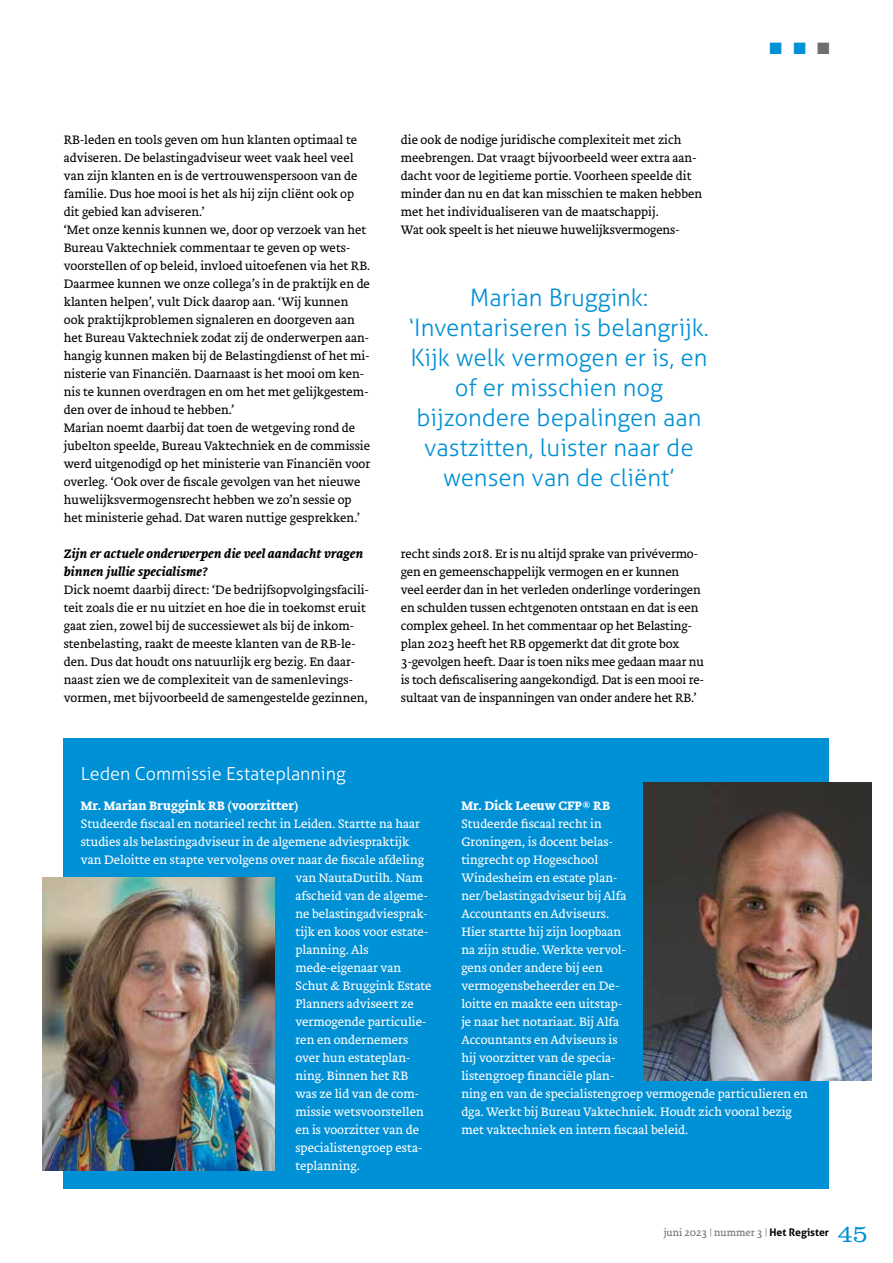
<style>
.page{position:relative;width:893px;height:1263px;background:#fff}
.page>*{position:absolute;margin:0;border:0;box-sizing:border-box;transform-origin:0 0}
.t1{font:300 24.75px "Clarendon LT Std";color:#0090d6}
.t2{font:300 24px/30px "Aller";color:#0090d6;text-align:center}
.t3{font:300 18px "Aller";color:#fff}
.t4{font:16.5px "Zapf Dingbats";color:#0090d6}
.t5{font:300 12.75px/18px "Brioni Text Std";color:#000}
.t6{font:300 12.75px/18px "Brioni Text Std";color:#fff}
.t7{font:italic 700 12.75px/18px "Brioni Text Std";color:#000}
.t8{font:700 12.75px "Brioni Text Std";color:#fff}
.t9{font:300 10.5px "Brioni Text Std";color:#6e6e6e}
.s1{color:#6e6e6e}
.s2{font-family:"Aller";font-weight:700;color:#000}
</style>
<div class="page">
<div style="left:64px;top:738px;width:765px;height:450px;background:#0090d6"></div>
<img style="left:43px;top:877px;width:231px;height:293px">
<img style="left:644px;top:782px;width:228px;height:298px">
<p class="t5" style="left:64px;top:131px;width:308px">RB-leden en tools geven om hun klanten optimaal te adviseren. De belastingadviseur weet vaak heel veel van zijn klanten en is de vertrouwenspersoon van de familie. Dus hoe mooi is het als hij zijn cliënt ook op dit gebied kan adviseren.’<br>‘Met onze kennis kunnen we, door op verzoek van het Bureau Vaktechniek commentaar te geven op wets&shy;voorstellen of op beleid, invloed uitoefenen via het RB.<br>Daarmee kunnen we onze collega’s in de praktijk en de klanten helpen’, vult Dick daarop aan. ‘Wij kunnen ook praktijkproblemen signaleren en doorgeven aan het Bureau Vaktechniek zodat zij de onderwerpen aan&shy;hangig kunnen maken bij de Belastingdienst of het mi&shy;nisterie van Financiën. Daarnaast is het mooi om ken&shy;nis te kunnen overdragen en om het met gelijkgestem&shy;den over de inhoud te hebben.’<br>Marian noemt daarbij dat toen de wetgeving rond de jubelton speelde, Bureau Vaktechniek en de commissie werd uitgenodigd op het ministerie van Financiën voor overleg. ‘Ook over de fiscale gevolgen van het nieuwe huwelijksvermogensrecht hebben we zo’n sessie op het ministerie gehad. Dat waren nuttige gesprekken.’</p>
<p class="t7" style="left:64px;top:545px;width:301px">Zijn er actuele onderwerpen die veel aandacht vragen binnen jullie specialisme?</p>
<p class="t5" style="left:64px;top:581px;width:307px">Dick noemt daarbij direct: ‘De bedrijfsopvolgingsfacili&shy;teit zoals die er nu uitziet en hoe die in toekomst eruit gaat zien, zowel bij de successiewet als bij de inkom&shy;stenbelasting, raakt de meeste klanten van de RB-le&shy;den. Dus dat houdt ons natuurlijk erg bezig. En daar&shy;naast zien we de complexiteit van de samenlevings&shy;vormen, met bijvoorbeeld de samengestelde gezinnen,</p>
<p class="t5" style="left:401px;top:131px;width:303px">die ook de nodige juridische complexiteit met zich meebrengen. Dat vraagt bijvoorbeeld weer extra aan&shy;dacht voor de legitieme portie. Voorheen speelde dit minder dan nu en dat kan misschien te maken hebben met het individualiseren van de maatschappij.<br>Wat ook speelt is het nieuwe huwelijksvermogens-</p>
<h2 class="t2" style="left:409px;top:282px;width:301px">Marian Bruggink: ‘Inventariseren is belangrijk.<br>Kijk welk vermogen er is, en of er misschien nog bijzondere bepalingen aan vastzitten, luister naar de wensen van de cliënt’</h2>
<p class="t5" style="left:401px;top:545px;width:305px">recht sinds 2018. Er is nu altijd sprake van privévermo&shy;gen en gemeenschappelijk vermogen en er kunnen veel eerder dan in het verleden onderlinge vorderingen en schulden tussen echtgenoten ontstaan en dat is een complex geheel. In het commentaar op het Belasting&shy;plan 2023 heeft het RB opgemerkt dat dit grote box 3-gevolgen heeft. Daar is toen niks mee gedaan maar nu is toch defiscalisering aangekondigd. Dat is een mooi re&shy;sultaat van de inspanningen van onder andere het RB.’</p>
<p class="t4" style="left:770px;top:40px;width:62px">■■<span class="s1">■</span></p>
<h3 class="t3" style="left:81px;top:763px;width:266px">Leden Commissie Estateplanning</h3>
<p class="t8" style="left:81px;top:797px;width:219px">Mr. Marian Bruggink RB (voorzitter)</p>
<p class="t6" style="left:81px;top:815px;width:341px">Studeerde fiscaal en notarieel recht in Leiden. Startte na haar</p>
<p class="t6" style="left:81px;top:833px;width:330px">studies als belastingadviseur in de algemene adviespraktijk</p>
<p class="t6" style="left:81px;top:851px;width:345px">van Deloitte en stapte vervolgens over naar de fiscale afdeling</p>
<p class="t6" style="left:295px;top:869px;width:129px">van NautaDutilh. Nam</p>
<p class="t6" style="left:295px;top:887px;width:134px">afscheid van de algeme-</p>
<p class="t6" style="left:295px;top:905px;width:134px">ne belastingadviesprak-</p>
<p class="t6" style="left:295px;top:923px;width:134px">tijk en koos voor estate-</p>
<p class="t6" style="left:295px;top:941px;width:75px">planning. Als</p>
<p class="t6" style="left:295px;top:959px;width:107px">mede-eigenaar van</p>
<p class="t6" style="left:295px;top:977px;width:138px">Schut &amp; Bruggink Estate</p>
<p class="t6" style="left:295px;top:995px;width:120px">Planners adviseert ze</p>
<p class="t6" style="left:295px;top:1013px;width:132px">vermogende particulie-</p>
<p class="t6" style="left:295px;top:1031px;width:114px">ren en ondernemers</p>
<p class="t6" style="left:295px;top:1049px;width:116px">over hun estateplan-</p>
<p class="t6" style="left:295px;top:1067px;width:114px">ning. Binnen het RB</p>
<p class="t6" style="left:295px;top:1085px;width:125px">was ze lid van de com-</p>
<p class="t6" style="left:295px;top:1103px;width:130px">missie wetsvoorstellen</p>
<p class="t6" style="left:295px;top:1121px;width:125px">en is voorzitter van de</p>
<p class="t6" style="left:295px;top:1139px;width:128px">specialistengroep esta-</p>
<p class="t6" style="left:295px;top:1157px;width:66px">teplanning.</p>
<p class="t8" style="left:461px;top:797px;width:150px">Mr. Dick Leeuw CFP® RB</p>
<p class="t6" style="left:461px;top:815px;width:348px">Studeerde fiscaal recht in<br>Groningen, is docent belas-<br>tingrecht op Hogeschool<br>Windesheim en estate plan-<br>ner/belastingadviseur bij Alfa<br>Accountants en Adviseurs.<br>Hier startte hij zijn loopbaan<br>na zijn studie. Werkte vervol-<br>gens onder andere bij een<br>vermogensbeheerder en De-<br>loitte en maakte een uitstap-<br>je naar het notariaat. Bij Alfa<br>Accountants en Adviseurs is<br>hij voorzitter van de specia-<br>listengroep financiële plan-<br>ning en van de specialistengroep vermogende particulieren en dga. Werkt bij Bureau Vaktechniek. Houdt zich vooral bezig met vaktechniek en intern fiscaal beleid.</p>
<p class="t9" style="left:664px;top:1225px;width:167px">juni 2023 | nummer 3 | <span class="s2">Het Register</span></p>
<h1 class="t1" style="left:838px;top:1219px;width:32px">45</h1>
</div>
